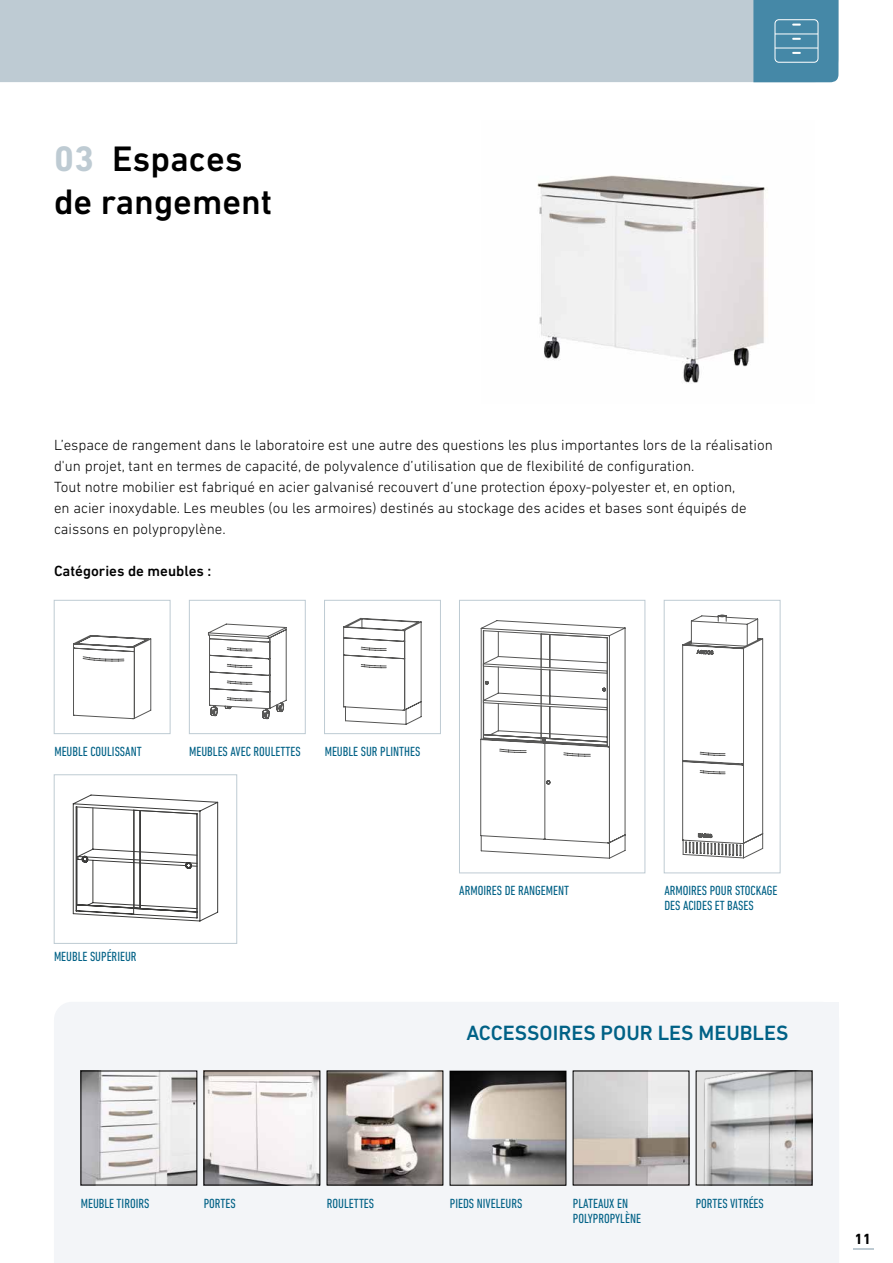
<style>
.page{position:relative;width:893px;height:1263px;background:#fff}
.page>*{position:absolute;margin:0;border:0;box-sizing:border-box;transform-origin:0 0}
.t1{font:500 36px/43.2px "DIN Next LT Pro";color:#000}
.t2{font:500 21px "DIN Next LT Pro";color:#006186}
.t3{font:300 15px/21px "DIN Next LT Pro";color:#000}
.t4{font:500 15px "DIN Next LT Pro";color:#000}
.t5{font:700 15px "DIN Next LT Pro";color:#000}
.t6{font:condensed 13.5px/15px "DIN Next LT Pro";color:#006186}
.s1{font-weight:700;color:#becbd3}
</style>
<div class="page">
<svg style="left:853px;top:1248px;width:20px;height:1px"></svg>
<div style="left:0;top:0;width:753px;height:82px;background:#becbd3"></div>
<div style="left:54px;top:1002px;width:785px;height:261px;background:#f3f5f8"></div>
<div style="left:813px;top:1002px;width:26px;height:24px;background:#f3f5f8"></div>
<div style="left:54px;top:600px;width:116px;height:134px;border:1px solid #becbd3"></div>
<div style="left:664px;top:600px;width:116px;height:273px;border:1px solid #becbd3"></div>
<svg style="left:682px;top:615px;width:81px;height:243px"></svg>
<svg style="left:480px;top:620px;width:145px;height:238px"></svg>
<div style="left:459px;top:600px;width:186px;height:273px;border:1px solid #becbd3"></div>
<img style="left:537px;top:175px;width:229px;height:208px">
<svg style="left:73px;top:635px;width:78px;height:84px"></svg>
<div style="left:189px;top:600px;width:116px;height:134px;border:1px solid #becbd3"></div>
<svg style="left:208px;top:624px;width:79px;height:95px"></svg>
<div style="left:54px;top:774px;width:183px;height:169px;border:1px solid #becbd3"></div>
<svg style="left:73px;top:795px;width:145px;height:126px"></svg>
<div style="left:324px;top:600px;width:117px;height:134px;border:1px solid #becbd3"></div>
<svg style="left:343px;top:618px;width:78px;height:107px"></svg>
<img style="left:452px;top:1073px;width:112px;height:110px">
<div style="left:450px;top:1071px;width:116px;height:114px;border:1px solid #000"></div>
<img style="left:206px;top:1073px;width:112px;height:110px">
<img style="left:575px;top:1073px;width:112px;height:110px">
<img style="left:698px;top:1073px;width:112px;height:110px">
<img style="left:329px;top:1073px;width:112px;height:110px">
<img style="left:83px;top:1073px;width:112px;height:110px">
<svg style="left:753px;top:0;width:85px;height:82px"></svg>
<h1 class="t1" style="left:54px;top:136px;width:220px"><span class="s1">03</span> Espaces de rangement</h1>
<p class="t3" style="left:54px;top:435px;width:720px">L’espace de rangement dans le laboratoire est une autre des questions les plus importantes lors de la réalisation d'un projet, tant en termes de capacité, de polyvalence d’utilisation que de flexibilité de configuration.<br>Tout notre mobilier est fabriqué en acier galvanisé recouvert d’une protection époxy-polyester et, en option,<br>en acier inoxydable. Les meubles (ou les armoires) destinés au stockage des acides et bases sont équipés de caissons en polypropylène.</p>
<p class="t4" style="left:54px;top:562px;width:159px">Catégories de meubles :</p>
<p class="t6" style="left:54px;top:744px;width:89px">MEUBLE COULISSANT</p>
<p class="t6" style="left:189px;top:744px;width:113px">MEUBLES AVEC ROULETTES</p>
<p class="t6" style="left:325px;top:744px;width:97px">MEUBLE SUR PLINTHES</p>
<p class="t6" style="left:54px;top:948px;width:84px">MEUBLE SUPÉRIEUR</p>
<p class="t6" style="left:459px;top:883px;width:111px">ARMOIRES DE RANGEMENT</p>
<p class="t6" style="left:664px;top:883px;width:115px">ARMOIRES POUR STOCKAGE<br>DES ACIDES ET BASES</p>
<h2 class="t2" style="left:466px;top:1020px;width:323px">ACCESSOIRES POUR LES MEUBLES</h2>
<p class="t6" style="left:81px;top:1196px;width:70px">MEUBLE TIROIRS</p>
<p class="t6" style="left:327px;top:1196px;width:49px">ROULETTES</p>
<p class="t6" style="left:450px;top:1196px;width:74px">PIEDS NIVELEURS</p>
<p class="t6" style="left:696px;top:1196px;width:70px">PORTES VITRÉES</p>
<p class="t6" style="left:204px;top:1196px;width:34px">PORTES</p>
<p class="t6" style="left:573px;top:1196px;width:70px">PLATEAUX EN<br>POLYPROPYLÈNE</p>
<p class="t5" style="left:855px;top:1230px;width:18px">11</p>
</div>
